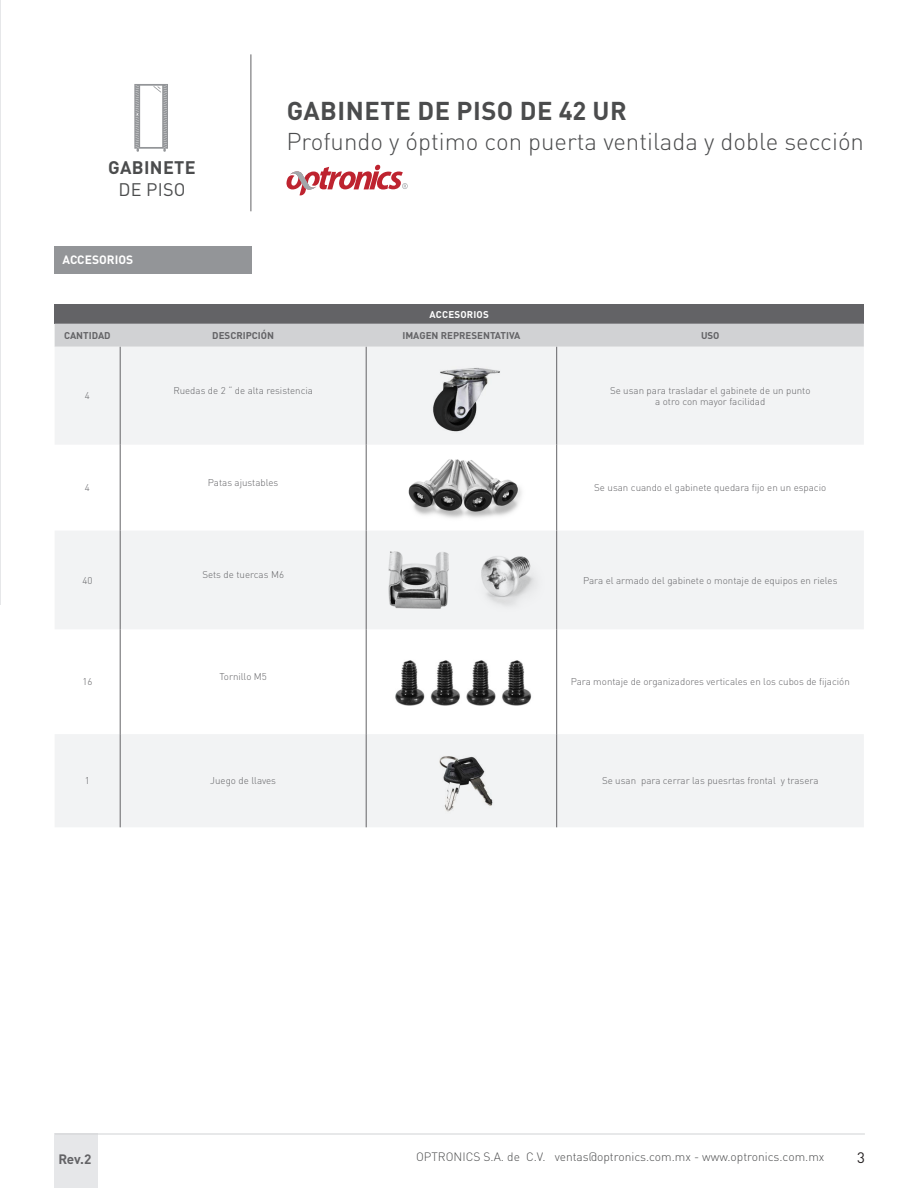
<style>
.page{position:relative;width:918px;height:1188px;background:#fff}
.page>*{position:absolute;margin:0;border:0;box-sizing:border-box;transform-origin:0 0}
.t1{font:700 25.5px "DIN Pro";letter-spacing:.02em;color:#4b4c4d}
.t2{font:300 24px "DIN Pro";color:#4b4c4d}
.t3{font:700 18px "DIN Pro";letter-spacing:.02em;color:#4b4c4d}
.t4{font:18px "DIN Pro";letter-spacing:.01em;color:#4b4c4d}
.t5{font:15px "DIN Pro";color:#231f20}
.t6{font:700 13.5px "DIN Pro";color:#636366}
.t7{font:300 12px "DIN Pro";color:#4b4c4d}
.t8{font:700 12px "DIN Pro";color:#fff}
.t9{font:300 9.75px/11.7px "DIN Pro";color:#636366;text-align:center}
.t10{font:700 9.75px "DIN Pro";color:#636366}
.t11{font:700 9.75px "DIN Pro";letter-spacing:.02em;color:#fff}
</style>
<div class="page">
<div style="left:54px;top:1134px;width:44px;height:54px;background:#e6e7e9"></div>
<hr style="left:55px;top:1134px;width:810px;height:1px;background:#d1d2d4">
<svg style="left:134px;top:84px;width:34px;height:68px"></svg>
<hr style="left:251px;top:54px;width:1px;height:157px;background:#636366">
<svg style="left:286px;top:165px;width:122px;height:30px"></svg>
<hr style="left:0;top:0;width:1px;height:605px;background:#e6e7e9">
<div style="left:54px;top:247px;width:198px;height:27px;background:#939598"></div>
<div style="left:55px;top:304px;width:809px;height:20px;background:#636366"></div>
<div style="left:55px;top:324px;width:809px;height:23px;background:#d1d2d4"></div>
<svg style="left:55px;top:347px;width:809px;height:480px;fill:#f2f3f4"></svg>
<hr style="left:120px;top:347px;width:1px;height:98px;background:#636366">
<hr style="left:366px;top:347px;width:1px;height:98px;background:#636366">
<hr style="left:556px;top:347px;width:1px;height:98px;background:#636366">
<hr style="left:120px;top:445px;width:1px;height:86px;background:#636366">
<hr style="left:366px;top:445px;width:1px;height:86px;background:#636366">
<hr style="left:556px;top:445px;width:1px;height:86px;background:#636366">
<hr style="left:120px;top:531px;width:1px;height:98px;background:#636366">
<hr style="left:366px;top:531px;width:1px;height:98px;background:#636366">
<hr style="left:556px;top:531px;width:1px;height:98px;background:#636366">
<hr style="left:120px;top:629px;width:1px;height:105px;background:#636366">
<hr style="left:366px;top:629px;width:1px;height:105px;background:#636366">
<hr style="left:556px;top:629px;width:1px;height:105px;background:#636366">
<hr style="left:120px;top:734px;width:1px;height:93px;background:#636366">
<hr style="left:366px;top:734px;width:1px;height:93px;background:#636366">
<hr style="left:556px;top:734px;width:1px;height:93px;background:#636366">
<img style="left:423px;top:355px;width:87px;height:81px">
<img style="left:394px;top:453px;width:135px;height:70px">
<img style="left:380px;top:647px;width:163px;height:70px">
<img style="left:418px;top:746px;width:87px;height:70px">
<img style="left:373px;top:544px;width:93px;height:74px">
<img style="left:466px;top:549px;width:79px;height:64px">
<h3 class="t3" style="left:108px;top:153px;width:89px">GABINETE</h3>
<h3 class="t4" style="left:118px;top:177px;width:68px">DE PISO</h3>
<p class="t8" style="left:62px;top:250px;width:72px">ACCESORIOS</p>
<h1 class="t1" style="left:287px;top:89px;width:342px">GABINETE DE PISO DE 42 UR</h1>
<h2 class="t2" style="left:286px;top:123px;width:579px">Profundo y óptimo con puerta ventilada y doble sección</h2>
<p class="t11" style="left:430px;top:306px;width:61px">ACCESORIOS</p>
<p class="t10" style="left:64px;top:327px;width:48px">CANTIDAD</p>
<p class="t10" style="left:212px;top:327px;width:63px">DESCRIPCIÓN</p>
<p class="t10" style="left:402px;top:327px;width:120px">IMAGEN REPRESENTATIVA</p>
<p class="t10" style="left:701px;top:327px;width:20px">USO</p>
<p class="t9" style="left:85px;top:389px;width:7px">4</p>
<p class="t9" style="left:173px;top:383px;width:141px">Ruedas de 2 “ de alta resistencia</p>
<p class="t9" style="left:610px;top:383px;width:202px">Se usan para trasladar el gabinete de un punto a otro con mayor facilidad</p>
<p class="t9" style="left:85px;top:481px;width:7px">4</p>
<p class="t9" style="left:208px;top:475px;width:72px">Patas ajustables</p>
<p class="t9" style="left:594px;top:481px;width:234px">Se usan cuando el gabinete quedara fijo en un espacio</p>
<p class="t9" style="left:82px;top:573px;width:12px">40</p>
<p class="t9" style="left:202px;top:568px;width:83px">Sets de tuercas M6</p>
<p class="t9" style="left:583px;top:573px;width:256px">Para el armado del gabinete o montaje de equipos en rieles</p>
<p class="t9" style="left:82px;top:675px;width:12px">16</p>
<p class="t9" style="left:219px;top:669px;width:49px">Tornillo M5</p>
<p class="t9" style="left:571px;top:675px;width:281px">Para montaje de organizadores verticales en los cubos de fijación</p>
<p class="t9" style="left:85px;top:774px;width:7px">1</p>
<p class="t9" style="left:210px;top:774px;width:67px">Juego de llaves</p>
<p class="t9" style="left:602px;top:774px;width:218px">Se usan para cerrar las puesrtas frontal y trasera</p>
<h3 class="t6" style="left:58px;top:1148px;width:34px">Rev.2</h3>
<p class="t7" style="left:416px;top:1147px;width:410px">OPTRONICS S.A. de C.V. ventas@optronics.com.mx - www.optronics.com.mx</p>
<h3 class="t5" style="left:857px;top:1148px;width:9px">3</h3>
</div>
